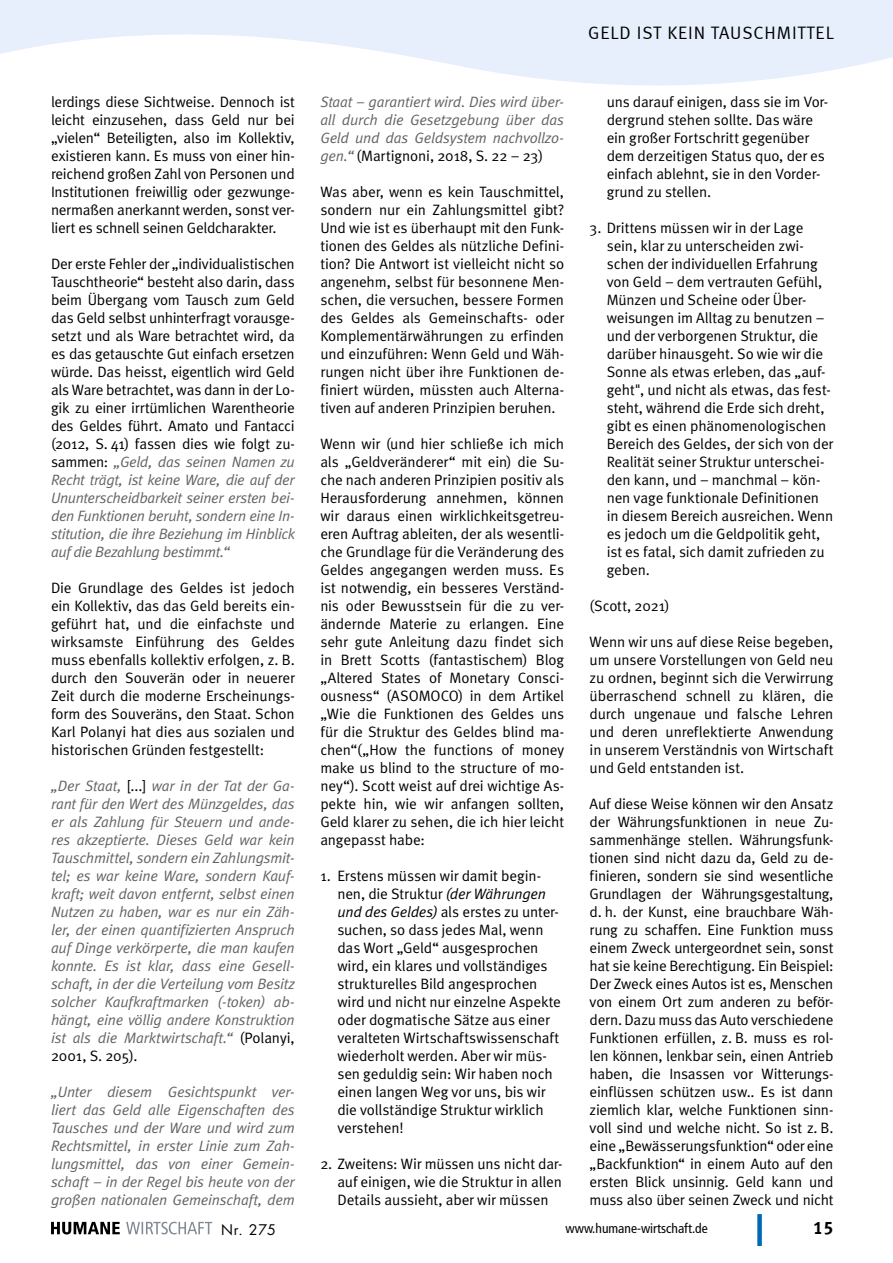
<style>
.page{position:relative;width:893px;height:1263px;background:#fff}
.page>*{position:absolute;margin:0;border:0;box-sizing:border-box;transform-origin:0 0}
.t1{font:18px "Meta Normal LF";letter-spacing:.05em;color:#000}
.t2{font:18px "Meta Bold LF";color:#000}
.Fließtext_Meta_Normal{font:15px/18px "Meta Normal";letter-spacing:-.01em;color:#000;text-align:justify}
.Fließtext_Meta_Normal-2{font:italic 15px/18px "Meta Normal";letter-spacing:-.01em;color:#636362;text-align:justify}
.t3{font:14.25px "Futura";color:#000}
.t4{font:condensed 13.5px "Frutiger 57";color:#000}
.s1{font-style:italic;color:#636362}
.s2{font-style:normal;color:#000}
.s3{font-style:italic}
</style>
<div class="page">
<div style="left:757px;top:1214px;width:5px;height:32px;background:#0069b3"></div>
<svg style="left:51px;top:1222px;width:69px;height:12px"></svg>
<svg style="left:126px;top:1222px;width:86px;height:12px"></svg>
<svg style="left:0;top:0;width:893px;height:86px;fill:#e6effb"></svg>
<p class="Fließtext_Meta_Normal" style="left:51px;top:93px;width:245px">lerdings diese Sichtweise. Dennoch ist leicht einzusehen, dass Geld nur bei „vielen“ Beteiligten, also im Kollektiv, existieren kann. Es muss von einer hin&shy;reichend großen Zahl von Personen und Institutionen freiwillig oder gezwunge&shy;nermaßen anerkannt werden, sonst ver&shy;liert es schnell seinen Geldcharakter.</p>
<p class="Fließtext_Meta_Normal" style="left:51px;top:255px;width:245px">Der erste Fehler der „individualistischen Tauschtheorie“ besteht also darin, dass beim Übergang vom Tausch zum Geld das Geld selbst unhinterfragt vorausge&shy;setzt und als Ware betrachtet wird, da es das getauschte Gut einfach ersetzen würde. Das heisst, eigentlich wird Geld als Ware betrachtet, was dann in der Lo&shy;gik zu einer irrtümlichen Warentheorie des Geldes führt. Amato und Fantacci (2012, S. 41) fassen dies wie folgt zu&shy;sammen: <span class="s1">„Geld, das seinen Namen zu Recht trägt, ist keine Ware, die auf der Ununterscheidbarkeit seiner ersten bei&shy;den Funktionen beruht, sondern eine In&shy;stitution, die ihre Beziehung im Hinblick auf die Bezahlung bestimmt.“</span></p>
<p class="Fließtext_Meta_Normal" style="left:51px;top:579px;width:245px">Die Grundlage des Geldes ist jedoch ein Kollektiv, das das Geld bereits ein&shy;geführt hat, und die einfachste und wirksamste Einführung des Geldes muss ebenfalls kollektiv erfolgen, z. B. durch den Souverän oder in neuerer Zeit durch die moderne Erscheinungs&shy;form des Souveräns, den Staat. Schon Karl Polanyi hat dies aus sozialen und historischen Gründen festgestellt:</p>
<p class="Fließtext_Meta_Normal-2" style="left:51px;top:777px;width:245px">„Der Staat, <span class="s2">[...]</span> war in der Tat der Ga&shy;rant für den Wert des Münzgeldes, das er als Zahlung für Steuern und ande&shy;res akzeptierte. Dieses Geld war kein Tauschmittel, sondern ein Zahlungsmit&shy;tel; es war keine Ware, sondern Kauf&shy;kraft; weit davon entfernt, selbst einen Nutzen zu haben, war es nur ein Zäh&shy;ler, der einen quantifizierten Anspruch auf Dinge verkörperte, die man kaufen konnte. Es ist klar, dass eine Gesell&shy;schaft, in der die Verteilung vom Besitz solcher Kaufkraftmarken (-token) ab&shy;hängt, eine völlig andere Konstruktion ist als die Marktwirtschaft.“ <span class="s2">(Polanyi, 2001, S. 205).</span></p>
<p class="Fließtext_Meta_Normal-2" style="left:51px;top:1083px;width:245px">„Unter diesem Gesichtspunkt ver&shy;liert das Geld alle Eigenschaften des Tausches und der Ware und wird zum Rechtsmittel, in erster Linie zum Zah&shy;lungsmittel, das von einer Gemein&shy;schaft – in der Regel bis heute von der großen nationalen Gemeinschaft, dem</p>
<p class="Fließtext_Meta_Normal-2" style="left:320px;top:93px;width:245px">Staat – garantiert wird. Dies wird über&shy;all durch die Gesetzgebung über das Geld und das Geldsystem nachvollzo&shy;gen.“ <span class="s2">(Martignoni, 2018, S. 22 – 23)</span></p>
<p class="Fließtext_Meta_Normal" style="left:320px;top:183px;width:245px">Was aber, wenn es kein Tauschmittel, sondern nur ein Zahlungsmittel gibt?<br>Und wie ist es überhaupt mit den Funk&shy;tionen des Geldes als nützliche Defini&shy;tion? Die Antwort ist vielleicht nicht so angenehm, selbst für besonnene Men&shy;schen, die versuchen, bessere Formen des Geldes als Gemeinschafts- oder Komplementärwährungen zu erfinden und einzuführen: Wenn Geld und Wäh&shy;rungen nicht über ihre Funktionen de&shy;finiert würden, müssten auch Alterna&shy;tiven auf anderen Prinzipien beruhen.</p>
<p class="Fließtext_Meta_Normal" style="left:320px;top:435px;width:245px">Wenn wir (und hier schließe ich mich als „Geldveränderer“ mit ein) die Su&shy;che nach anderen Prinzipien positiv als Herausforderung annehmen, können wir daraus einen wirklichkeitsgetreu&shy;eren Auftrag ableiten, der als wesentli&shy;che Grundlage für die Veränderung des Geldes angegangen werden muss. Es ist notwendig, ein besseres Verständ&shy;nis oder Bewusstsein für die zu ver&shy;ändernde Materie zu erlangen. Eine sehr gute Anleitung dazu findet sich in Brett Scotts (fantastischem) Blog „Altered States of Monetary Consci&shy;ousness“ (ASOMOCO) in dem Artikel „Wie die Funktionen des Geldes uns für die Struktur des Geldes blind ma&shy;chen“(„How the functions of money make us blind to the structure of mo&shy;ney“). Scott weist auf drei wichtige As&shy;pekte hin, wie wir anfangen sollten, Geld klarer zu sehen, die ich hier leicht angepasst habe:</p>
<p class="Fließtext_Meta_Normal" style="left:337px;top:867px;width:225px;text-align:left;text-indent:-17px">1. Erstens müssen wir damit begin&shy;nen, die Struktur <span class="s3">(der Währungen und des Geldes)</span> als erstes zu unter&shy;suchen, so dass jedes Mal, wenn das Wort „Geld“ ausgesprochen wird, ein klares und vollständiges strukturelles Bild angesprochen wird und nicht nur einzelne Aspekte oder dogmatische Sätze aus einer veralteten Wirtschaftswissenschaft wiederholt werden. Aber wir müs&shy;sen geduldig sein: Wir haben noch einen langen Weg vor uns, bis wir die vollständige Struktur wirklich verstehen!</p>
<p class="Fließtext_Meta_Normal" style="left:337px;top:1155px;width:227px;text-indent:-17px">2. Zweitens: Wir müssen uns nicht dar&shy;auf einigen, wie die Struktur in allen Details aussieht, aber wir müssen</p>
<p class="t1" style="left:588px;top:22px;width:247px">GELD IST KEIN TAUSCHMITTEL</p>
<p class="Fließtext_Meta_Normal" style="left:607px;top:93px;width:223px;text-align:left">uns darauf einigen, dass sie im Vor&shy;dergrund stehen sollte. Das wäre ein großer Fortschritt gegenüber dem derzeitigen Status quo, der es einfach ablehnt, sie in den Vorder&shy;grund zu stellen.</p>
<p class="Fließtext_Meta_Normal" style="left:607px;top:219px;width:228px;text-align:left;text-indent:-17px">3. Drittens müssen wir in der Lage sein, klar zu unterscheiden zwi&shy;schen der individuellen Erfahrung von Geld – dem vertrauten Gefühl,<br>Münzen und Scheine oder Über&shy;weisungen im Alltag zu benutzen – und der verborgenen Struktur, die darüber hinausgeht. So wie wir die<br>Sonne als etwas erleben, das „auf&shy;geht", und nicht als etwas, das fest&shy;steht, während die Erde sich dreht, gibt es einen phänomenologischen<br>Bereich des Geldes, der sich von der<br>Realität seiner Struktur unterschei&shy;den kann, und – manchmal – kön&shy;nen vage funktionale Definitionen in diesem Bereich ausreichen. Wenn es jedoch um die Geldpolitik geht, ist es fatal, sich damit zufrieden zu geben.</p>
<p class="Fließtext_Meta_Normal" style="left:590px;top:597px;width:81px">(Scott, 2021)</p>
<p class="Fließtext_Meta_Normal" style="left:590px;top:633px;width:245px">Wenn wir uns auf diese Reise begeben, um unsere Vorstellungen von Geld neu zu ordnen, beginnt sich die Verwirrung überraschend schnell zu klären, die durch ungenaue und falsche Lehren und deren unreflektierte Anwendung in unserem Verständnis von Wirtschaft und Geld entstanden ist.</p>
<p class="Fließtext_Meta_Normal" style="left:590px;top:795px;width:245px">Auf diese Weise können wir den Ansatz der Währungsfunktionen in neue Zu&shy;sammenhänge stellen. Währungsfunk&shy;tionen sind nicht dazu da, Geld zu de&shy;finieren, sondern sie sind wesentliche Grundlagen der Währungsgestaltung, d. h. der Kunst, eine brauchbare Wäh&shy;rung zu schaffen. Eine Funktion muss einem Zweck untergeordnet sein, sonst hat sie keine Berechtigung. Ein Beispiel:<br>Der Zweck eines Autos ist es, Menschen von einem Ort zum anderen zu beför&shy;dern. Dazu muss das Auto verschiedene Funktionen erfüllen, z. B. muss es rol&shy;len können, lenkbar sein, einen Antrieb haben, die Insassen vor Witterungs&shy;einflüssen schützen usw.. Es ist dann ziemlich klar, welche Funktionen sinn&shy;voll sind und welche nicht. So ist z. B. eine „Bewässerungsfunktion“ oder eine „Backfunktion“ in einem Auto auf den ersten Blick unsinnig. Geld kann und muss also über seinen Zweck und nicht</p>
<p class="t3" style="left:221px;top:1220px;width:56px">Nr. 275</p>
<p class="t4" style="left:566px;top:1220px;width:144px">www.humane-wirtschaft.de</p>
<p class="t2" style="left:813px;top:1217px;width:22px">15</p>
</div>
